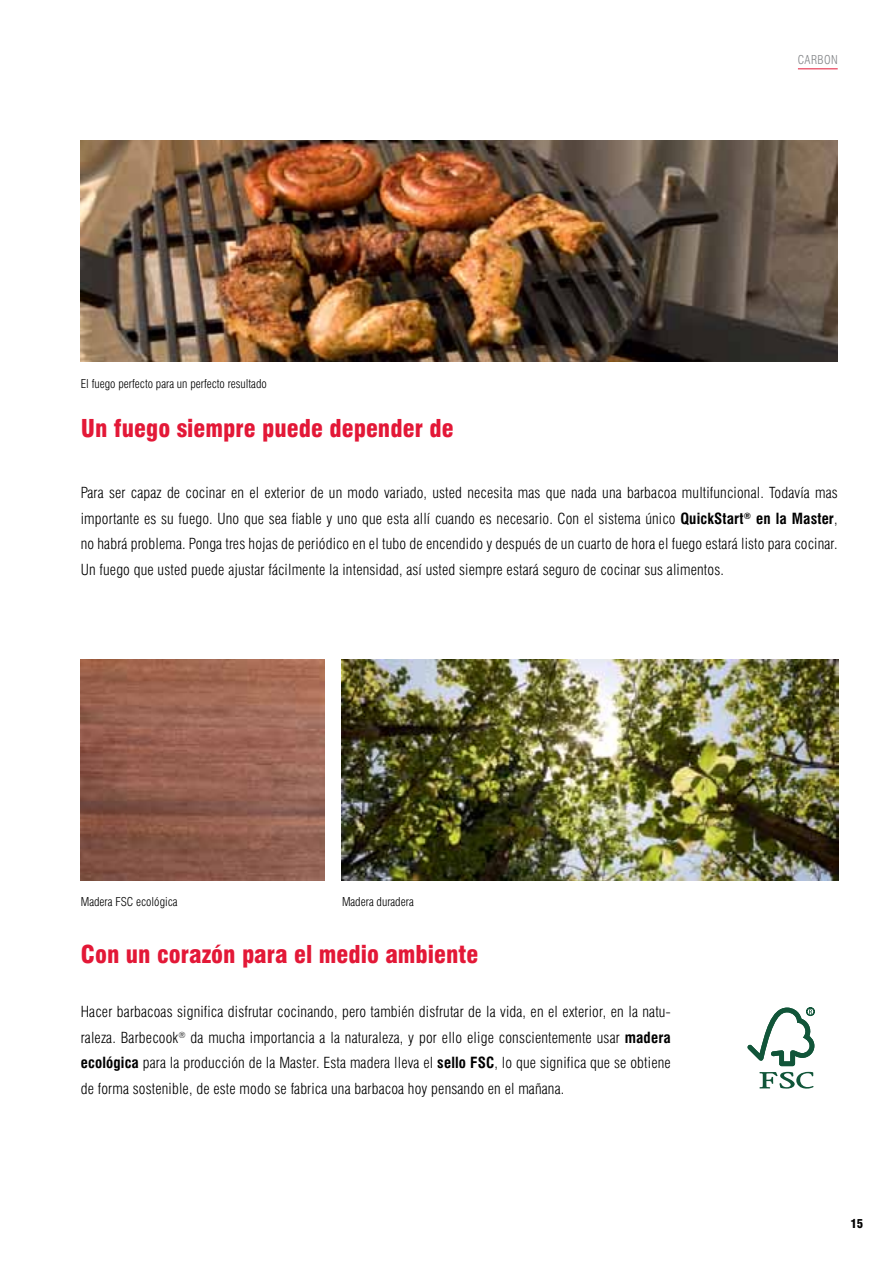
<style>
.page{position:relative;width:893px;height:1263px;background:#fff}
.page>*{position:absolute;margin:0;border:0;box-sizing:border-box;transform-origin:0 0}
.t1{font:900 condensed 24px "Swiss 721 BT";color:#e31837}
.t2{font:300 condensed 15px/25.5px "Swiss 721 BT";letter-spacing:.01em;color:#000;text-align:justify}
.t3{font:300 condensed 12px "Swiss 721 BT";color:#000}
.t4{font:300 condensed 12px "Swiss 721 BT";letter-spacing:.03em;color:#808285}
.t5{font:900 condensed 12px "Swiss 721 BT";color:#000}
.s1{font-weight:700}
</style>
<div class="page">
<img style="left:81px;top:659px;width:244px;height:221px">
<svg style="left:759px;top:1072px;width:55px;height:16px"></svg>
<svg style="left:747px;top:1007px;width:67px;height:59px"></svg>
<hr style="left:798px;top:69px;width:40px;height:1px;background:#e31837">
<img style="left:81px;top:140px;width:757px;height:221px">
<img style="left:342px;top:659px;width:497px;height:221px">
<p class="t3" style="left:81px;top:376px;width:188px">El fuego perfecto para un perfecto resultado</p>
<h1 class="t1" style="left:81px;top:414px;width:374px">Un fuego siempre puede depender de</h1>
<p class="t4" style="left:798px;top:53px;width:41px">CARBON</p>
<p class="t2" style="left:81px;top:480px;width:758px">Para ser capaz de cocinar en el exterior de un modo variado, usted necesita mas que nada una barbacoa multifuncional. Todavía mas importante es su fuego. Uno que sea fiable y uno que esta allí cuando es necesario. Con el sistema único <span class="s1">QuickStart</span><sup>®</sup> <span class="s1">en la Master</span>, no habrá problema. Ponga tres hojas de periódico en el tubo de encendido y después de un cuarto de hora el fuego estará listo para cocinar.<br>Un fuego que usted puede ajustar fácilmente la intensidad, así usted siempre estará seguro de cocinar sus alimentos.</p>
<p class="t3" style="left:81px;top:895px;width:98px">Madera FSC ecológica</p>
<p class="t3" style="left:342px;top:895px;width:73px">Madera duradera</p>
<h1 class="t1" style="left:81px;top:940px;width:399px">Con un corazón para el medio ambiente</h1>
<p class="t2" style="left:81px;top:999px;width:591px">Hacer barbacoas significa disfrutar cocinando, pero también disfrutar de la vida, en el exterior, en la natu&shy;raleza. Barbecook<sup>®</sup> da mucha importancia a la naturaleza, y por ello elige conscientemente usar <span class="s1">madera ecológica</span> para la producción de la Master. Esta madera lleva el <span class="s1">sello FSC</span>, lo que significa que se obtiene de forma sostenible, de este modo se fabrica una barbacoa hoy pensando en el mañana.</p>
<p class="t5" style="left:850px;top:1216px;width:14px">15</p>
</div>
